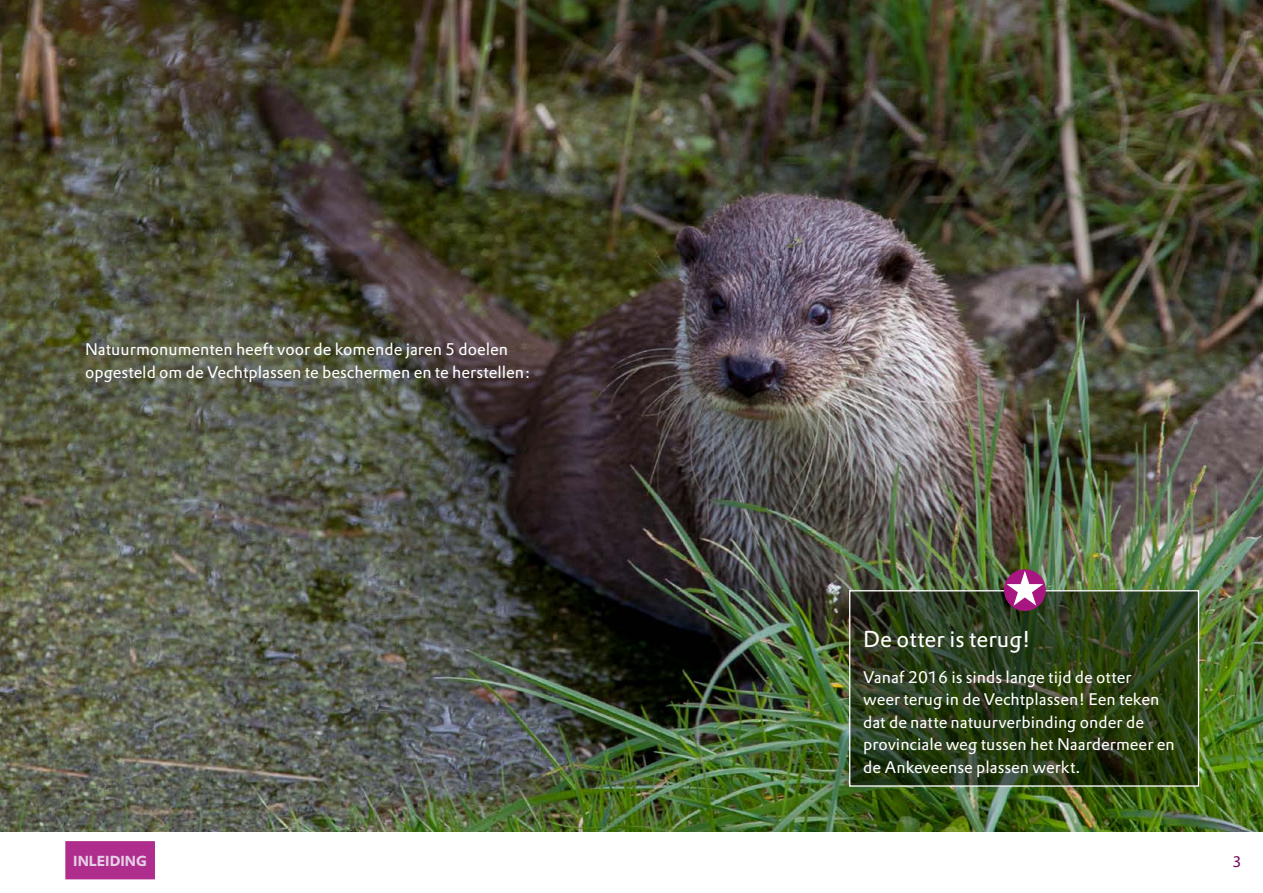
<style>
.page{position:relative;width:1263px;height:893px;background:#fff}
.page>*{position:absolute;margin:0;border:0;box-sizing:border-box;transform-origin:0 0}
.t1{font:22.5px "DTL Prokyon TOT";color:#fff}
.t2{font:16.5px/22.5px "DTL Prokyon TOT";color:#fff}
.t3{font:15px "DTL Prokyon TOT";color:#701060}
.t4{font:700 14.25px "DTL Prokyon TOT";color:#e2cae3}
</style>
<div class="page">
<img style="left:0;top:0;width:1263px;height:831px">
<svg style="left:851px;top:592px;width:346px;height:193px;background:#293c18"></svg>
<div style="left:849px;top:590px;width:350px;height:197px;border:1px solid #fff"></div>
<svg style="left:1004px;top:569px;width:42px;height:42px"></svg>
<div style="left:66px;top:842px;width:88px;height:37px;background:#af2d8d"></div>
<div style="left:65px;top:841px;width:90px;height:38px;border:2px solid #a71681"></div>
<p class="t2" style="left:85px;top:338px;width:447px">Natuurmonumenten heeft voor de komende jaren 5 doelen opgesteld om de Vechtplassen te beschermen en te herstellen:</p>
<h1 class="t1" style="left:863px;top:625px;width:169px">De otter is terug!</h1>
<p class="t2" style="left:863px;top:665px;width:313px">Vanaf 2016 is sinds lange tijd de otter<br>weer terug in de Vechtplassen! Een teken dat de natte natuurverbinding onder de provinciale weg tussen het Naardermeer en de Ankeveense plassen werkt.</p>
<p class="t4" style="left:73px;top:851px;width:75px">INLEIDING</p>
<p class="t3" style="left:1232px;top:852px;width:11px">3</p>
</div>
